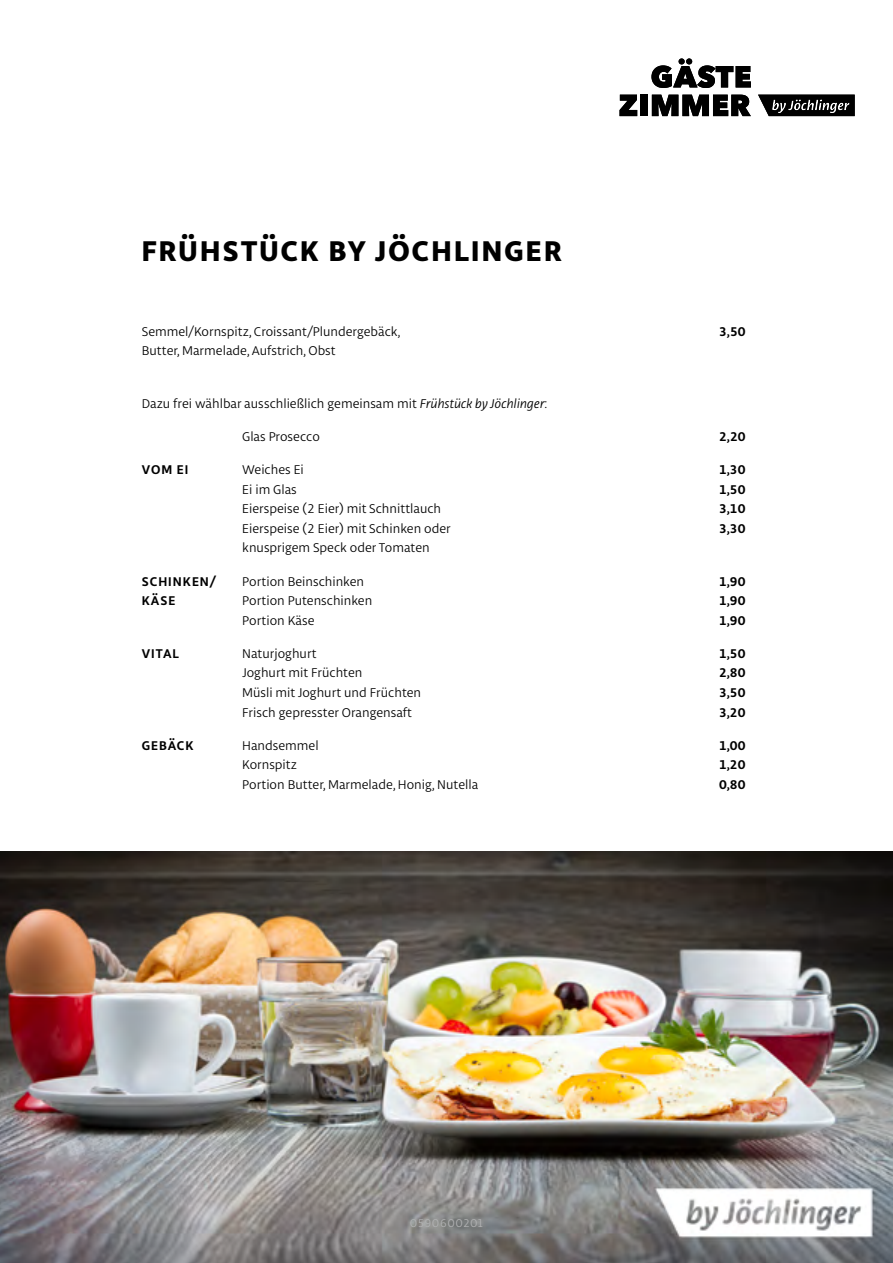
<style>
.page{position:relative;width:893px;height:1263px;background:#fff}
.page>*{position:absolute;margin:0;border:0;box-sizing:border-box;transform-origin:0 0}
.t1{font:800 30.3px "Libertad";letter-spacing:.075em;color:#000}
.t2{font:13.5px "Libertad";color:#000}
.t3{font:700 13.5px "Libertad";letter-spacing:.06em;color:#000}
.t4{font:12px "Libertad";letter-spacing:.05em;color:#b1b2b3}
.s1{font-style:italic}
</style>
<div class="page">
<svg style="left:758px;top:95px;width:97px;height:21px;background:#303030"></svg>
<svg style="left:651px;top:58px;width:100px;height:30px"></svg>
<svg style="left:619px;top:95px;width:18px;height:21px"></svg>
<div style="left:641px;top:95px;width:7px;height:21px;background:#000"></div>
<svg style="left:652px;top:95px;width:99px;height:21px"></svg>
<img style="left:0;top:851px;width:893px;height:412px">
<h1 class="t1" style="left:142px;top:230px;width:421px">FRÜHSTÜCK BY JÖCHLINGER</h1>
<p class="t2" style="left:142px;top:323px;width:260px">Semmel/Kornspitz, Croissant/Plundergebäck,</p>
<p class="t3" style="left:719px;top:322px;width:28px">3,50</p>
<p class="t2" style="left:142px;top:343px;width:196px">Butter, Marmelade, Aufstrich, Obst</p>
<p class="t2" style="left:142px;top:395px;width:407px">Dazu frei wählbar ausschließlich gemeinsam mit <span class="s1">Frühstück by Jöchlinger</span>:</p>
<p class="t2" style="left:242px;top:428px;width:79px">Glas Prosecco</p>
<p class="t3" style="left:719px;top:427px;width:28px">2,20</p>
<p class="t3" style="left:142px;top:461px;width:48px">VOM EI</p>
<p class="t2" style="left:242px;top:461px;width:63px">Weiches Ei</p>
<p class="t3" style="left:719px;top:461px;width:28px">1,30</p>
<p class="t2" style="left:242px;top:481px;width:56px">Ei im Glas</p>
<p class="t3" style="left:719px;top:480px;width:28px">1,50</p>
<p class="t2" style="left:242px;top:501px;width:200px">Eierspeise (2 Eier) mit Schnittlauch</p>
<p class="t3" style="left:719px;top:500px;width:28px">3,10</p>
<p class="t2" style="left:242px;top:520px;width:210px">Eierspeise (2 Eier) mit Schinken oder</p>
<p class="t3" style="left:719px;top:519px;width:28px">3,30</p>
<p class="t2" style="left:242px;top:540px;width:189px">knusprigem Speck oder Tomaten</p>
<p class="t3" style="left:142px;top:572px;width:76px">SCHINKEN/</p>
<p class="t2" style="left:242px;top:573px;width:123px">Portion Beinschinken</p>
<p class="t3" style="left:719px;top:572px;width:28px">1,90</p>
<p class="t3" style="left:142px;top:592px;width:35px">KÄSE</p>
<p class="t2" style="left:242px;top:592px;width:132px">Portion Putenschinken</p>
<p class="t3" style="left:719px;top:592px;width:28px">1,90</p>
<p class="t2" style="left:242px;top:612px;width:74px">Portion Käse</p>
<p class="t3" style="left:719px;top:611px;width:28px">1,90</p>
<p class="t3" style="left:142px;top:644px;width:39px">VITAL</p>
<p class="t2" style="left:242px;top:645px;width:76px">Naturjoghurt</p>
<p class="t3" style="left:719px;top:644px;width:28px">1,50</p>
<p class="t2" style="left:242px;top:665px;width:122px">Joghurt mit Früchten</p>
<p class="t3" style="left:719px;top:664px;width:28px">2,80</p>
<p class="t2" style="left:242px;top:684px;width:181px">Müsli mit Joghurt und Früchten</p>
<p class="t3" style="left:719px;top:683px;width:28px">3,50</p>
<p class="t2" style="left:242px;top:704px;width:171px">Frisch gepresster Orangensaft</p>
<p class="t3" style="left:719px;top:703px;width:28px">3,20</p>
<p class="t3" style="left:142px;top:736px;width:53px">GEBÄCK</p>
<p class="t2" style="left:242px;top:737px;width:78px">Handsemmel</p>
<p class="t3" style="left:719px;top:736px;width:28px">1,00</p>
<p class="t2" style="left:242px;top:756px;width:56px">Kornspitz</p>
<p class="t3" style="left:719px;top:756px;width:28px">1,20</p>
<p class="t2" style="left:242px;top:776px;width:238px">Portion Butter, Marmelade, Honig, Nutella</p>
<p class="t3" style="left:719px;top:775px;width:28px">0,80</p>
<p class="t4" style="left:410px;top:1216px;width:75px">0590600201</p>
</div>
